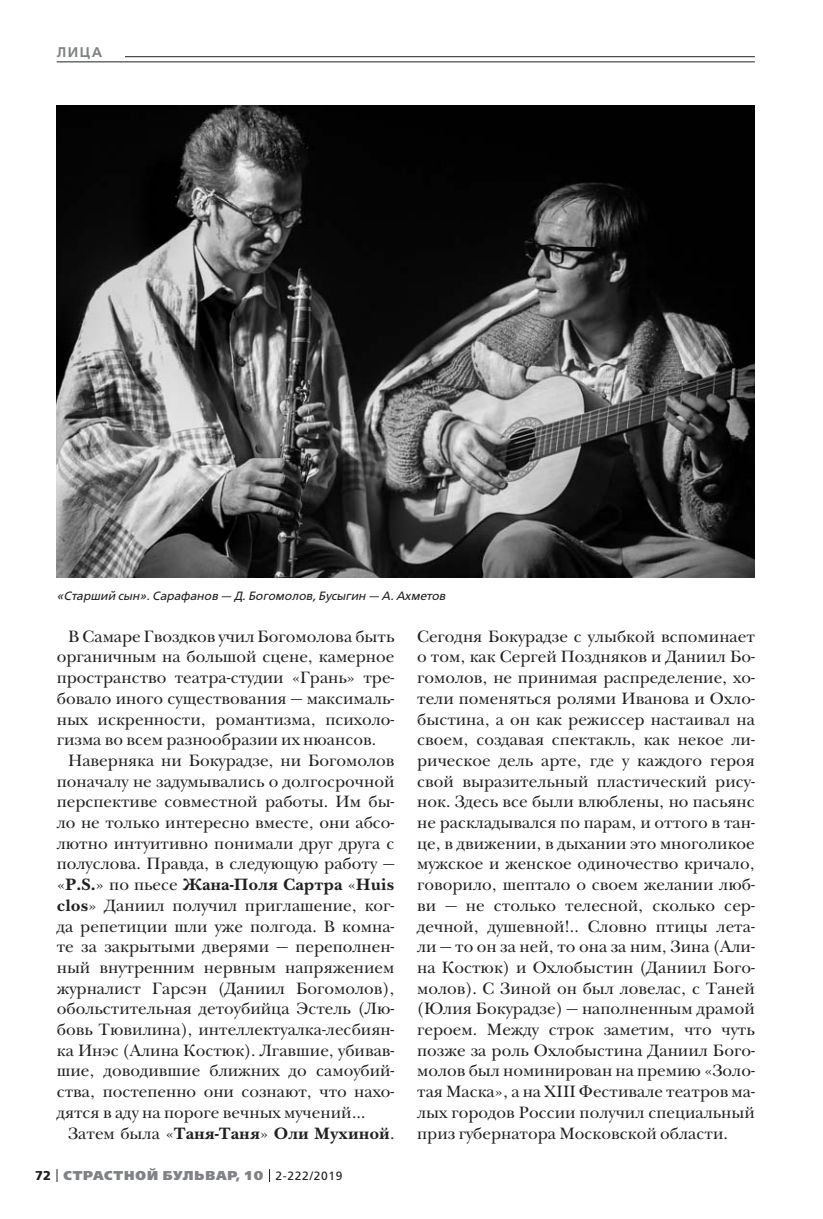
<style>
.page{position:relative;width:823px;height:1219px;background:#fff}
.page>*{position:absolute;margin:0;border:0;box-sizing:border-box;transform-origin:0 0}
.t1{font:17px/20.6px "New Baskerville ITC";color:#231f20;text-align:justify}
.t2{font:700 17px "New Baskerville ITC";color:#231f20}
.t3{font:600 14px "Free Set";color:#808285}
.t4{font:800 12.8px "Free Set";letter-spacing:.07em;color:#808285}
.t5{font:italic 12px "Free Set";color:#231f20}
.s1{font-weight:700}
.s2{font-weight:400}
.s3{font-weight:700;color:#231f20}
.s4{font-weight:400;font-size:12px;color:#231f20}
</style>
<div class="page">
<svg style="left:57px;top:1169px;width:1px;height:13px"></svg>
<svg style="left:269px;top:1169px;width:1px;height:13px"></svg>
<hr style="left:57px;top:56px;width:697px;height:1px;background:#231f20">
<div style="left:57px;top:41px;width:68px;height:21px;background:#fff"></div>
<hr style="left:57px;top:62px;width:697px;height:1px;background:#231f20">
<img style="left:57px;top:106px;width:697px;height:472px">
<p class="t3" style="left:57px;top:45px;width:47px">ЛИЦА</p>
<p class="t5" style="left:57px;top:590px;width:390px">«Старший сын». Сарафанов — Д. Богомолов, Бусыгин — А. Ахметов</p>
<p class="t1" style="left:57px;top:627px;width:339px;text-indent:11px">В Самаре Гвоздков учил Богомолова быть органичным на большой сцене, камерное пространство театра-студии «Грань» тре&shy;бовало иного существования — максималь&shy;ных искренности, романтизма, психоло&shy;гизма во всем разнообразии их нюансов.</p>
<p class="t1" style="left:57px;top:752px;width:339px;text-indent:11px">Наверняка ни Бокурадзе, ни Богомолов поначалу не задумывались о долгосрочной перспективе совместной работы. Им бы&shy;ло не только интересно вместе, они абсо&shy;лютно интуитивно понимали друг друга с полуслова. Правда, в следующую работу — «<span class="s1">P.S.</span>» по пьесе <span class="s1">Жана-Поля Сартра</span> «<span class="s1">Huis clos</span>» Даниил получил приглашение, ког&shy;да репетиции шли уже полгода. В комна&shy;те за закрытыми дверями — переполнен&shy;ный внутренним нервным напряжением журналист Гарсэн (Даниил Богомолов), обольстительная детоубийца Эстель (Лю&shy;бовь Тювилина), интеллектуалка-лесбиян&shy;ка Инэс (Алина Костюк). Лгавшие, убивав&shy;шие, доводившие ближних до самоубий&shy;ства, постепенно они сознают, что нахо&shy;дятся в аду на пороге вечных мучений…</p>
<p class="t2" style="left:68px;top:1126px;width:327px"><span class="s2">Затем была «</span>Таня-Таня<span class="s2">»</span> Оли Мухиной<span class="s2">.</span></p>
<p class="t4" style="left:35px;top:1169px;width:309px"><span class="s3">72</span> СТРАСТНОЙ БУЛЬВАР, 10 <span class="s4">2-222/2019</span></p>
<p class="t1" style="left:417px;top:627px;width:339px">Сегодня Бокурадзе с улыбкой вспоминает о том, как Сергей Поздняков и Даниил Бо&shy;гомолов, не принимая распределение, хо&shy;тели поменяться ролями Иванова и Охло&shy;быстина, а он как режиссер настаивал на своем, создавая спектакль, как некое ли&shy;рическое дель арте, где у каждого героя свой выразительный пластический рису&shy;нок. Здесь все были влюблены, но пасьянс не раскладывался по парам, и оттого в тан&shy;це, в движении, в дыхании это многоликое мужское и женское одиночество кричало, говорило, шептало о своем желании люб&shy;ви — не столько телесной, сколько сер&shy;дечной, душевной!.. Словно птицы лета&shy;ли — то он за ней, то она за ним, Зина (Али&shy;на Костюк) и Охлобыстин (Даниил Бого&shy;молов). С Зиной он был ловелас, с Таней (Юлия Бокурадзе) — наполненным драмой героем. Между строк заметим, что чуть позже за роль Охлобыстина Даниил Бого&shy;молов был номинирован на премию «Золо&shy;тая Маска», а на XIII Фестивале театров ма&shy;лых городов России получил специальный приз губернатора Московской области.</p>
</div>
